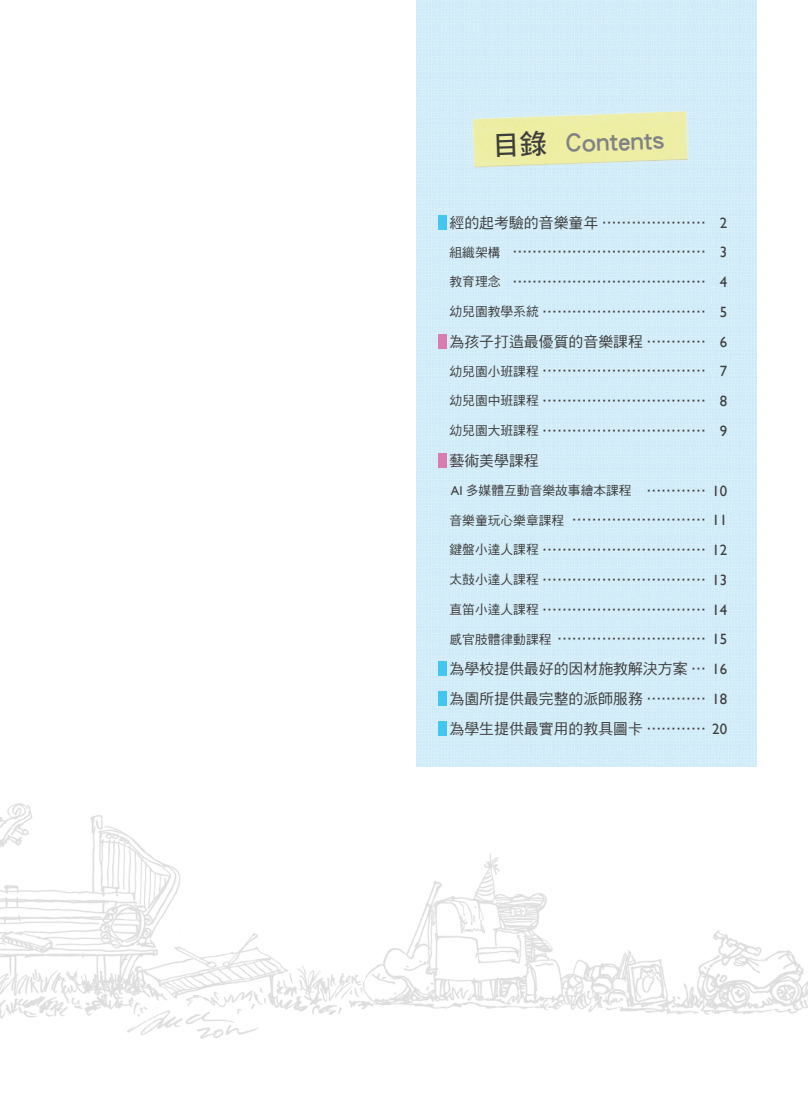
<style>
.page{position:relative;width:808px;height:1106px;background:#fff}
.page>*{position:absolute;margin:0;border:0;box-sizing:border-box;transform-origin:0 0}
.主文-華康黑W5-14{font:27.6px "DF Hei Std W7";color:#808285}
.主文-華康黑W5-14-2{font:14.85px "DF Hei Std W5";color:#3e3e3f}
.主文-華康黑W5-14-3{font:12.75px "DF Hei Std W5";color:#3e3e3f}
.s1{color:#3e3e3f}
.s2{font-family:"Gill Sans"}
.s3{font-size:12.75px}
.s4{font-size:14.85px}
.s5{font-family:"Gill Sans";font-size:14.85px}
</style>
<div class="page">
<img style="left:0;top:766px;width:808px;height:273px">
<div style="left:417px;top:0;width:340px;height:766px;background:#d3edf8"></div>
<div style="left:438px;top:215px;width:8px;height:15px;background:#40c7f4"></div>
<div style="left:438px;top:334px;width:8px;height:15px;background:#da7bad"></div>
<div style="left:438px;top:453px;width:8px;height:15px;background:#da7bad"></div>
<div style="left:438px;top:661px;width:8px;height:15px;background:#40c7f4"></div>
<div style="left:438px;top:691px;width:8px;height:15px;background:#40c7f4"></div>
<div style="left:438px;top:721px;width:8px;height:14px;background:#40c7f4"></div>
<img style="left:463px;top:107px;width:232px;height:66px">
<p class="主文-華康黑W5-14" style="left:491px;top:130px;width:174px;rotate:-2deg"><span class="s1">目錄</span> Contents</p>
<p class="主文-華康黑W5-14-2" style="left:449px;top:214px;width:279px">經的起考驗的音樂童年 ………………… <span class="s2">2</span></p>
<p class="主文-華康黑W5-14-2" style="left:449px;top:244px;width:279px"><span class="s3">組織架構</span> ………………………………… <span class="s2">3</span></p>
<p class="主文-華康黑W5-14-2" style="left:449px;top:274px;width:279px"><span class="s3">教育理念</span> ………………………………… <span class="s2">4</span></p>
<p class="主文-華康黑W5-14-2" style="left:449px;top:303px;width:279px"><span class="s3">幼兒園教學系統</span> …………………………… <span class="s2">5</span></p>
<p class="主文-華康黑W5-14-2" style="left:449px;top:333px;width:279px">為孩子打造最優質的音樂課程 ………… <span class="s2">6</span></p>
<p class="主文-華康黑W5-14-2" style="left:449px;top:363px;width:279px"><span class="s3">幼兒園小班課程</span> …………………………… <span class="s2">7</span></p>
<p class="主文-華康黑W5-14-2" style="left:449px;top:393px;width:279px"><span class="s3">幼兒園中班課程</span> …………………………… <span class="s2">8</span></p>
<p class="主文-華康黑W5-14-2" style="left:449px;top:422px;width:279px"><span class="s3">幼兒園大班課程</span> …………………………… <span class="s2">9</span></p>
<p class="主文-華康黑W5-14-2" style="left:449px;top:452px;width:91px">藝術美學課程</p>
<p class="主文-華康黑W5-14-3" style="left:451px;top:483px;width:278px"><span class="s2">AI</span> 多媒體互動音樂故事繪本課程 <span class="s4">…………</span> <span class="s5">10</span></p>
<p class="主文-華康黑W5-14-3" style="left:449px;top:513px;width:279px">音樂童玩心樂章課程 <span class="s4">………………………</span> <span class="s5">11</span></p>
<p class="主文-華康黑W5-14-2" style="left:449px;top:541px;width:279px"><span class="s3">鍵盤小達人課程</span> …………………………… <span class="s2">12</span></p>
<p class="主文-華康黑W5-14-2" style="left:449px;top:571px;width:279px"><span class="s3">太鼓小達人課程</span> …………………………… <span class="s2">13</span></p>
<p class="主文-華康黑W5-14-2" style="left:449px;top:601px;width:279px"><span class="s3">直笛小達人課程</span> …………………………… <span class="s2">14</span></p>
<p class="主文-華康黑W5-14-2" style="left:449px;top:631px;width:279px"><span class="s3">感官肢體律動課程</span> ………………………… <span class="s2">15</span></p>
<p class="主文-華康黑W5-14-2" style="left:449px;top:660px;width:279px">為學校提供最好的因材施教解決方案 … <span class="s2">16</span></p>
<p class="主文-華康黑W5-14-2" style="left:449px;top:690px;width:279px">為園所提供最完整的派師服務 ………… <span class="s2">18</span></p>
<p class="主文-華康黑W5-14-2" style="left:449px;top:720px;width:279px">為學生提供最實用的教具圖卡 ………… <span class="s2">20</span></p>
</div>
